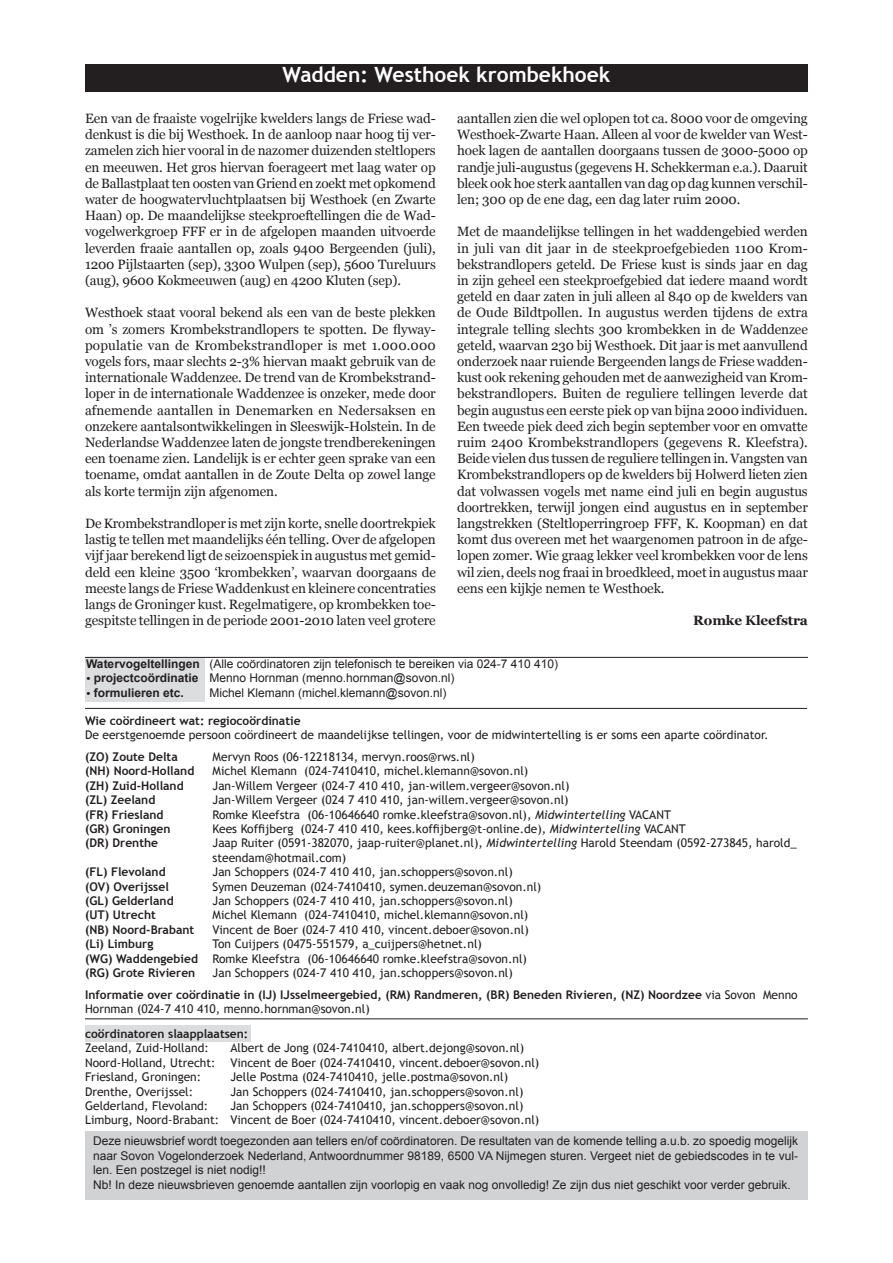
<style>
.page{position:relative;width:893px;height:1263px;background:#fff}
.page>*{position:absolute;margin:0;border:0;box-sizing:border-box;transform-origin:0 0}
.t1{font:700 21px "Trebuchet MS";color:#fff}
.t2{font:13.5px/16.2px "Georgia";letter-spacing:-.01em;color:#231f20;text-align:justify}
.t3{font:700 13.5px "Georgia";letter-spacing:-.01em;color:#231f20}
.t4{font:12px/14.4px "Trebuchet MS";color:#231f20}
.t5{font:12px/14.4px "Arial";color:#231f20}
.t6{font:700 12px/21.6px "Trebuchet MS";color:#231f20}
.t7{font:700 12px "Arial";color:#231f20}
.s1{font-family:"Georgia";font-weight:400}
.s2{font-style:italic}
.s3{font-weight:700}
.s4{font-weight:400}
</style>
<div class="page">
<div style="left:85px;top:1025px;width:166px;height:17px;background:#dcdddf"></div>
<div style="left:85px;top:1131px;width:723px;height:68px;background:#d1d2d4"></div>
<hr style="left:85px;top:708px;width:722px;height:1px;background:#231f20">
<div style="left:85px;top:657px;width:120px;height:45px;background:#dcdddf"></div>
<hr style="left:85px;top:657px;width:723px;height:1px;background:#231f20">
<hr style="left:85px;top:1018px;width:723px;height:1px;background:#231f20">
<div style="left:85px;top:64px;width:723px;height:27px;background:#231f20"></div>
<h1 class="t1" style="left:283px;top:62px;width:329px">Wadden: Westhoek krombekhoek</h1>
<p class="t2" style="left:85px;top:110px;width:352px">Een van de fraaiste vogelrijke kwelders langs de Friese wad&shy;denkust is die bij Westhoek. In de aanloop naar hoog tij ver&shy;zamelen zich hier vooral in de nazomer duizenden steltlopers en meeuwen. Het gros hiervan foerageert met laag water op de Ballastplaat ten oosten van Griend en zoekt met opkomend water de hoogwatervluchtplaatsen bij Westhoek (en Zwarte Haan) op. De maandelijkse steekproeftellingen die de Wad&shy;vogelwerkgroep FFF er in de afgelopen maanden uitvoerde leverden fraaie aantallen op, zoals 9400 Bergeenden (juli), 1200 Pijlstaarten (sep), 3300 Wulpen (sep), 5600 Tureluurs (aug), 9600 Kokmeeuwen (aug) en 4200 Kluten (sep).</p>
<p class="t2" style="left:85px;top:305px;width:352px">Westhoek staat vooral bekend als een van de beste plekken om ’s zomers Krombekstrandlopers te spotten. De flyway&shy;populatie van de Krombekstrandloper is met 1.000.000 vogels fors, maar slechts 2-3% hiervan maakt gebruik van de internationale Waddenzee. De trend van de Krombekstrand&shy;loper in de internationale Waddenzee is onzeker, mede door afnemende aantallen in Denemarken en Nedersaksen en onzekere aantalsontwikkelingen in Sleeswijk-Holstein. In de Nederlandse Waddenzee laten de jongste trendberekeningen een toename zien. Landelijk is er echter geen sprake van een toename, omdat aantallen in de Zoute Delta op zowel lange als korte termijn zijn afgenomen.</p>
<p class="t2" style="left:85px;top:515px;width:352px">De Krombekstrandloper is met zijn korte, snelle doortrekpiek lastig te tellen met maandelijks één telling. Over de afgelopen vijf jaar berekend ligt de seizoenspiek in augustus met gemid&shy;deld een kleine 3500 ‘krombekken’, waarvan doorgaans de meeste langs de Friese Waddenkust en kleinere concentraties langs de Groninger kust. Regelmatigere, op krombekken toe&shy;gespitste tellingen in de periode 2001-2010 laten veel grotere</p>
<p class="t2" style="left:457px;top:110px;width:352px">aantallen zien die wel oplopen tot ca. 8000 voor de omgeving Westhoek-Zwarte Haan. Alleen al voor de kwelder van West&shy;hoek lagen de aantallen doorgaans tussen de 3000-5000 op randje juli-augustus (gegevens H. Schekkerman e.a.). Daaruit bleek ook hoe sterk aantallen van dag op dag kunnen verschil&shy;len; 300 op de ene dag, een dag later ruim 2000.</p>
<p class="t2" style="left:457px;top:224px;width:352px">Met de maandelijkse tellingen in het waddengebied werden in juli van dit jaar in de steekproefgebieden 1100 Krom&shy;bekstrandlopers geteld. De Friese kust is sinds jaar en dag in zijn geheel een steekproefgebied dat iedere maand wordt geteld en daar zaten in juli alleen al 840 op de kwelders van de Oude Bildtpollen. In augustus werden tijdens de extra integrale telling slechts 300 krombekken in de Waddenzee geteld, waarvan 230 bij Westhoek. Dit jaar is met aanvullend onderzoek naar ruiende Bergeenden langs de Friese wadden&shy;kust ook rekening gehouden met de aanwezigheid van Krom&shy;bekstrandlopers. Buiten de reguliere tellingen leverde dat begin augustus een eerste piek op van bijna 2000 individuen.<br>Een tweede piek deed zich begin september voor en omvatte ruim 2400 Krombekstrandlopers (gegevens R. Kleefstra).<br>Beide vielen dus tussen de reguliere tellingen in. Vangsten van Krombekstrandlopers op de kwelders bij Holwerd lieten zien dat volwassen vogels met name eind juli en begin augustus doortrekken, terwijl jongen eind augustus en in september langstrekken (Steltloperringroep FFF, K. Koopman) en dat komt dus overeen met het waargenomen patroon in de afge&shy;lopen zomer. Wie graag lekker veel krombekken voor de lens wil zien, deels nog fraai in broedkleed, moet in augustus maar eens een kijkje nemen te Westhoek.</p>
<p class="t3" style="left:693px;top:612px;width:116px">Romke Kleefstra</p>
<p class="t7" style="left:86px;top:656px;width:115px">Watervogeltellingen</p>
<p class="t7" style="left:86px;top:670px;width:114px"><span class="s1">•</span> projectcoördinatie</p>
<p class="t7" style="left:86px;top:685px;width:99px"><span class="s1">•</span> formulieren etc.</p>
<p class="t5" style="left:209px;top:656px;width:350px">(Alle coördinatoren zijn telefonisch te bereiken via 024-7 410 410)<br>Menno Hornman (menno.hornman@sovon.nl)<br>Michel Klemann (michel.klemann@sovon.nl)</p>
<p class="t6" style="left:85px;top:710px;width:217px">Wie coördineert wat: regiocoördinatie</p>
<p class="t4" style="left:85px;top:728px;width:685px">De eerstgenoemde persoon coördineert de maandelijkse tellingen, voor de midwintertelling is er soms een aparte coördinator.</p>
<p class="t6" style="left:85px;top:746px;width:94px">(ZO) Zoute Delta</p>
<p class="t4" style="left:213px;top:750px;width:264px">Mervyn Roos (06-12218134, mervyn.roos@rws.nl)</p>
<p class="t6" style="left:85px;top:760px;width:111px">(NH) Noord-Holland</p>
<p class="t4" style="left:213px;top:764px;width:317px">Michel Klemann (024-7410410, michel.klemann@sovon.nl)</p>
<p class="t6" style="left:85px;top:775px;width:100px">(ZH) Zuid-Holland</p>
<p class="t4" style="left:213px;top:778px;width:358px">Jan-Willem Vergeer (024-7 410 410, jan-willem.vergeer@sovon.nl)</p>
<p class="t6" style="left:85px;top:789px;width:72px">(ZL) Zeeland</p>
<p class="t4" style="left:213px;top:793px;width:357px">Jan-Willem Vergeer (024 7 410 410, jan-willem.vergeer@sovon.nl)</p>
<p class="t6" style="left:85px;top:803px;width:80px">(FR) Friesland</p>
<p class="t4" style="left:213px;top:807px;width:460px">Romke Kleefstra (06-10646640 romke.kleefstra@sovon.nl), <span class="s2">Midwintertelling</span> VACANT</p>
<p class="t6" style="left:85px;top:818px;width:87px">(GR) Groningen</p>
<p class="t4" style="left:213px;top:822px;width:475px">Kees Koffijberg (024-7 410 410, kees.koffijberg@t-online.de), <span class="s2">Midwintertelling</span> VACANT</p>
<p class="t6" style="left:85px;top:832px;width:75px">(DR) Drenthe</p>
<p class="t4" style="left:213px;top:836px;width:586px">Jaap Ruiter (0591-382070, jaap-ruiter@planet.nl), <span class="s2">Midwintertelling</span> Harold Steendam (0592-273845, harold_ steendam@hotmail.com)</p>
<p class="t6" style="left:85px;top:861px;width:82px">(FL) Flevoland</p>
<p class="t4" style="left:213px;top:865px;width:302px">Jan Schoppers (024-7 410 410, jan.schoppers@sovon.nl)</p>
<p class="t6" style="left:85px;top:875px;width:85px">(OV) Overijssel</p>
<p class="t4" style="left:213px;top:879px;width:330px">Symen Deuzeman (024-7410410, symen.deuzeman@sovon.nl)</p>
<p class="t6" style="left:85px;top:890px;width:90px">(GL) Gelderland</p>
<p class="t4" style="left:213px;top:894px;width:302px">Jan Schoppers (024-7 410 410, jan.schoppers@sovon.nl)</p>
<p class="t6" style="left:85px;top:904px;width:72px">(UT) Utrecht</p>
<p class="t4" style="left:213px;top:908px;width:317px">Michel Klemann (024-7410410, michel.klemann@sovon.nl)</p>
<p class="t6" style="left:85px;top:919px;width:111px">(NB) Noord-Brabant</p>
<p class="t4" style="left:213px;top:922px;width:318px">Vincent de Boer (024-7 410 410, vincent.deboer@sovon.nl)</p>
<p class="t6" style="left:85px;top:933px;width:70px">(Li) Limburg</p>
<p class="t4" style="left:85px;top:937px;width:443px;text-indent:128px">Ton Cuijpers (0475-551579, a_cuijpers@hetnet.nl)<br><span class="s3">(WG) Waddengebied</span> Romke Kleefstra (06-10646640 romke.kleefstra@sovon.nl) <span class="s3">(RG) Grote Rivieren</span></p>
<p class="t6" style="left:85px;top:962px;width:714px;text-indent:128px"><span class="s4">Jan Schoppers (024-7 410 410, jan.schoppers@sovon.nl)<br></span>Informatie over coördinatie in (IJ) IJsselmeergebied, (RM) Randmeren, (BR) Beneden Rivieren, (NZ) Noordzee <span class="s4">via Sovon Menno</span></p>
<p class="t4" style="left:85px;top:1002px;width:286px">Hornman (024-7 410 410, menno.hornman@sovon.nl)</p>
<p class="t6" style="left:85px;top:1023px;width:165px">coördinatoren slaapplaatsen:</p>
<p class="t4" style="left:85px;top:1041px;width:125px">Zeeland, Zuid-Holland:</p>
<p class="t4" style="left:85px;top:1041px;width:456px;text-indent:146px">Albert de Jong (024-7410410, albert.dejong@sovon.nl)<br>Noord-Holland, Utrecht: Vincent de Boer (024-7410410, vincent.deboer@sovon.nl)<br>Friesland, Groningen:</p>
<p class="t4" style="left:231px;top:1070px;width:279px">Jelle Postma (024-7410410, jelle.postma@sovon.nl)</p>
<p class="t4" style="left:85px;top:1084px;width:110px">Drenthe, Overijssel:</p>
<p class="t4" style="left:231px;top:1084px;width:294px">Jan Schoppers (024-7410410, jan.schoppers@sovon.nl)</p>
<p class="t4" style="left:85px;top:1099px;width:125px">Gelderland, Flevoland:</p>
<p class="t4" style="left:85px;top:1099px;width:456px;text-indent:146px">Jan Schoppers (024-7410410, jan.schoppers@sovon.nl)<br>Limburg, Noord-Brabant: Vincent de Boer (024-7410410, vincent.deboer@sovon.nl)</p>
<p class="t5" style="left:93px;top:1134px;width:706px">Deze nieuwsbrief wordt toegezonden aan tellers en/of coördinatoren. De resultaten van de komende telling a.u.b. zo spoedig mogelijk naar Sovon Vogelonderzoek Nederland, Antwoordnummer 98189, 6500 VA Nijmegen sturen. Vergeet niet de gebiedscodes in te vul&shy;len. Een postzegel is niet nodig!!<br>Nb! In deze nieuwsbrieven genoemde aantallen zijn voorlopig en vaak nog onvolledig! Ze zijn dus niet geschikt voor verder gebruik.</p>
</div>
